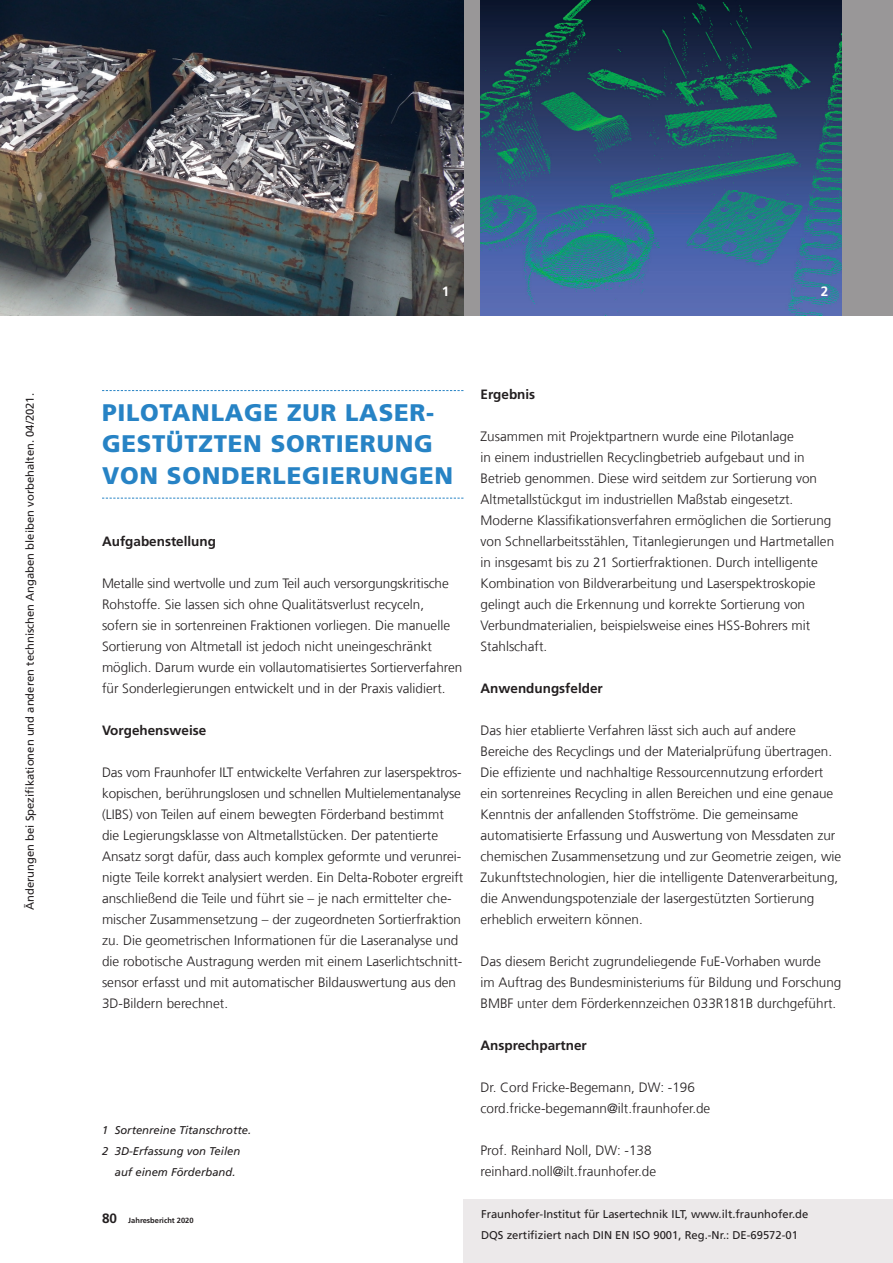
<style>
.page{position:relative;width:893px;height:1263px;background:#fff}
.page>*{position:absolute;margin:0;border:0;box-sizing:border-box;transform-origin:0 0}
.t1{font:900 24px/31.5px "Frutiger LT Com";letter-spacing:.03em;color:#2783c5}
.t2{font:300 13.5px/21px "Frutiger LT Com";color:#231f20}
.t3{font:700 13.5px "Frutiger LT Com";color:#231f20}
.t4{font:700 13.5px "Frutiger LT Com";color:#fff}
.t5{font:11.25px/21px "Frutiger LT Com";color:#231f20}
.t6{font:italic 11.25px "Frutiger LT Com";color:#231f20}
.t7{font:700 7.5px "Frutiger LT Com";color:#231f20}
.s1{font-size:13.5px}
</style>
<div class="page">
<div style="left:463px;top:1199px;width:430px;height:64px;background:#ece9ea"></div>
<div style="left:0;top:0;width:893px;height:315px;background:#999798"></div>
<img style="left:0;top:0;width:463px;height:315px">
<img style="left:480px;top:0;width:362px;height:315px">
<svg style="left:102px;top:390px;width:361px;height:1px"></svg>
<svg style="left:102px;top:498px;width:361px;height:1px"></svg>
<p class="t5" style="left:20px;top:910px;width:518px;rotate:-90deg">Änderungen bei Spezifikationen und anderen technischen Angaben bleiben vorbehalten. 04/2021.</p>
<p class="t4" style="left:442px;top:284px;width:9px">1</p>
<p class="t4" style="left:821px;top:284px;width:9px">2</p>
<h1 class="t1" style="left:102px;top:397px;width:353px">PILOTANLAGE ZUR LASER-<br>GESTÜTZTEN SORTIERUNG<br>VON SONDERLEGIERUNGEN</h1>
<p class="t3" style="left:102px;top:533px;width:116px">Aufgabenstellung</p>
<p class="t2" style="left:102px;top:573px;width:362px">Metalle sind wertvolle und zum Teil auch versorgungskritische Rohstoffe. Sie lassen sich ohne Qualitätsverlust recyceln, sofern sie in sortenreinen Fraktionen vorliegen. Die manuelle Sortierung von Altmetall ist jedoch nicht uneingeschränkt möglich. Darum wurde ein vollautomatisiertes Sortierverfahren für Sonderlegierungen entwickelt und in der Praxis validiert.</p>
<p class="t3" style="left:102px;top:722px;width:106px">Vorgehensweise</p>
<p class="t2" style="left:102px;top:762px;width:363px">Das vom Fraunhofer ILT entwickelte Verfahren zur laserspektros&shy;kopischen, berührungslosen und schnellen Multielementanalyse (LIBS) von Teilen auf einem bewegten Förderband bestimmt die Legierungsklasse von Altmetallstücken. Der patentierte Ansatz sorgt dafür, dass auch komplex geformte und verunrei&shy;nigte Teile korrekt analysiert werden. Ein Delta-Roboter ergreift anschließend die Teile und führt sie – je nach ermittelter che&shy;mischer Zusammensetzung – der zugeordneten Sortierfraktion zu. Die geometrischen Informationen für die Laseranalyse und die robotische Austragung werden mit einem Laserlichtschnitt&shy;sensor erfasst und mit automatischer Bildauswertung aus den 3D-Bildern berechnet.</p>
<p class="t6" style="left:102px;top:1124px;width:151px">1 Sortenreine Titanschrotte.</p>
<p class="t6" style="left:102px;top:1145px;width:140px">2 3D-Erfassung von Teilen</p>
<p class="t6" style="left:115px;top:1166px;width:122px">auf einem Förderband.</p>
<p class="t3" style="left:480px;top:386px;width:56px">Ergebnis</p>
<p class="t2" style="left:480px;top:426px;width:355px">Zusammen mit Projektpartnern wurde eine Pilotanlage<br>in einem industriellen Recyclingbetrieb aufgebaut und in Betrieb genommen. Diese wird seitdem zur Sortierung von Altmetallstückgut im industriellen Maßstab eingesetzt.<br>Moderne Klassifikationsverfahren ermöglichen die Sortierung von Schnellarbeitsstählen, Titanlegierungen und Hartmetallen in insgesamt bis zu 21 Sortierfraktionen. Durch intelligente Kombination von Bildverarbeitung und Laserspektroskopie gelingt auch die Erkennung und korrekte Sortierung von Verbundmaterialien, beispielsweise eines HSS-Bohrers mit Stahlschaft.</p>
<p class="t3" style="left:480px;top:681px;width:124px">Anwendungsfelder</p>
<p class="t2" style="left:480px;top:720px;width:362px">Das hier etablierte Verfahren lässt sich auch auf andere Bereiche des Recyclings und der Materialprüfung übertragen.<br>Die effiziente und nachhaltige Ressourcennutzung erfordert ein sortenreines Recycling in allen Bereichen und eine genaue Kenntnis der anfallenden Stoffströme. Die gemeinsame automatisierte Erfassung und Auswertung von Messdaten zur chemischen Zusammensetzung und zur Geometrie zeigen, wie Zukunftstechnologien, hier die intelligente Datenverarbeitung, die Anwendungspotenziale der lasergestützten Sortierung erheblich erweitern können.</p>
<p class="t2" style="left:480px;top:951px;width:362px">Das diesem Bericht zugrundeliegende FuE-Vorhaben wurde<br>im Auftrag des Bundesministeriums für Bildung und Forschung<br>BMBF unter dem Förderkennzeichen 033R181B durchgeführt.</p>
<p class="t3" style="left:480px;top:1038px;width:108px">Ansprechpartner</p>
<p class="t2" style="left:480px;top:1077px;width:231px">Dr. Cord Fricke-Begemann, DW: -196 cord.fricke-begemann@ilt.fraunhofer.de</p>
<p class="t2" style="left:480px;top:1140px;width:177px">Prof. Reinhard Noll, DW: -138 reinhard.noll@ilt.fraunhofer.de</p>
<p class="t7" style="left:102px;top:1216px;width:93px"><span class="s1">80</span> Jahresbericht 2020</p>
<p class="t5" style="left:481px;top:1204px;width:329px">Fraunhofer-Institut für Lasertechnik ILT, www.ilt.fraunhofer.de<br>DQS zertifiziert nach DIN EN ISO 9001, Reg.-Nr.: DE-69572-01</p>
</div>
